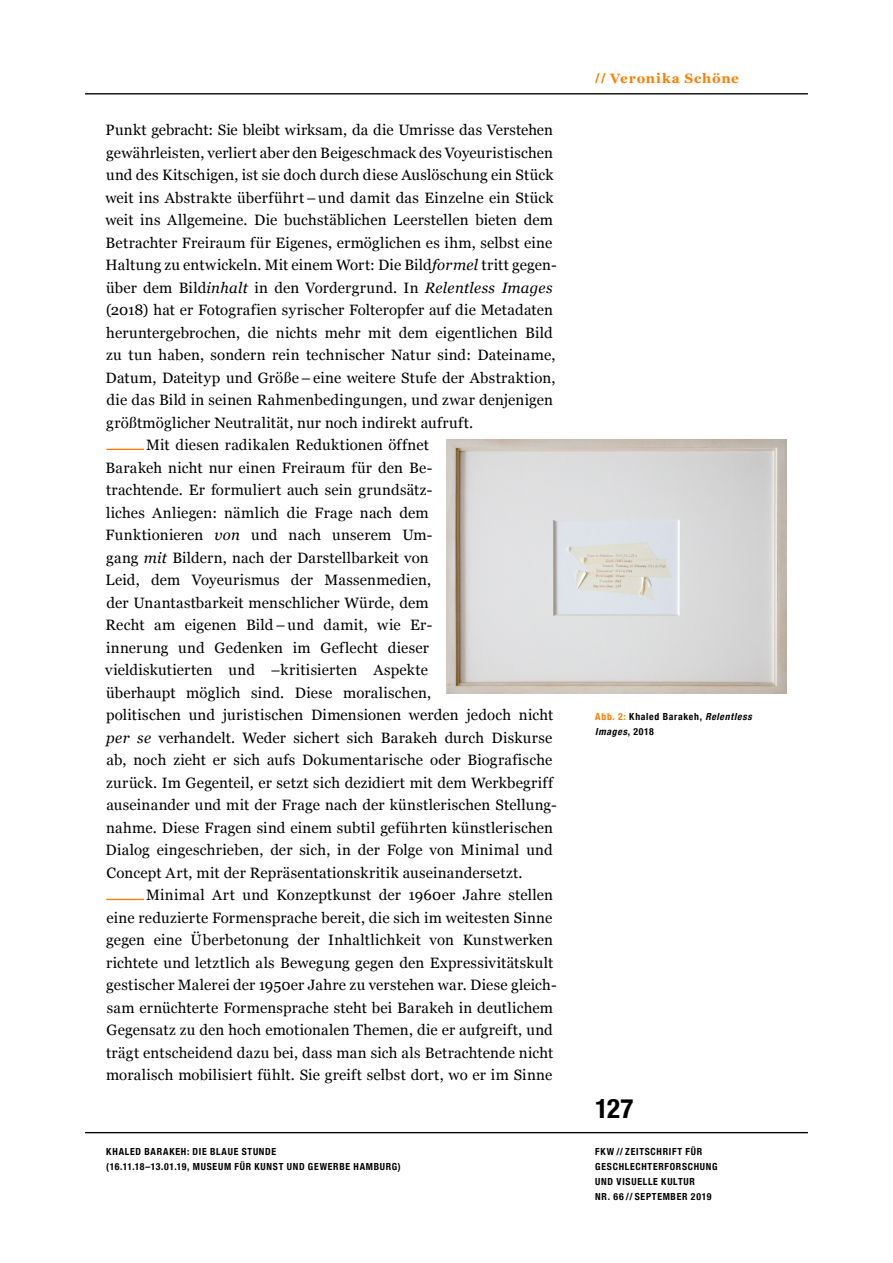
<style>
.page{position:relative;width:893px;height:1263px;background:#fff}
.page>*{position:absolute;margin:0;border:0;box-sizing:border-box;transform-origin:0 0}
.t1{font:700 condensed 27px "Helvetica Neue";color:#000}
.t2{font:15px "Georgia";letter-spacing:.01em;color:#000}
.t3{font:700 13.5px "Georgia";letter-spacing:.06em;color:#ff7d00}
.t4{font:700 condensed 9.75px/15px "Helvetica Neue";letter-spacing:.075em;color:#000}
.s1{font-style:italic}
.s2{font-family:"Helvetica Neue";font-stretch:condensed}
.s3{color:#ff7d00}
</style>
<div class="page">
<hr style="left:85px;top:93px;width:723px;height:1px;background:#000">
<hr style="left:85px;top:1132px;width:723px;height:1px;background:#000">
<hr style="left:106px;top:449px;width:38px;height:1px;background:#ff7d00">
<hr style="left:106px;top:899px;width:38px;height:1px;background:#ff7d00">
<img style="left:446px;top:439px;width:341px;height:254px">
<p class="t2" style="left:106px;top:119px;width:449px">Punkt gebracht: Sie bleibt wirksam, da die Umrisse das Verstehen</p>
<p class="t2" style="left:106px;top:141px;width:448px">gewährleisten, verliert aber den Beigeschmack des Voyeuristischen</p>
<p class="t2" style="left:106px;top:164px;width:449px">und des Kitschigen, ist sie doch durch diese Auslöschung ein Stück</p>
<p class="t2" style="left:105px;top:186px;width:449px">weit ins Abstrakte überführt–und damit das Einzelne ein Stück</p>
<p class="t2" style="left:105px;top:209px;width:449px">weit ins Allgemeine. Die buchstäblichen Leerstellen bieten dem</p>
<p class="t2" style="left:106px;top:231px;width:448px">Betrachter Freiraum für Eigenes, ermöglichen es ihm, selbst eine</p>
<p class="t2" style="left:106px;top:254px;width:453px">Haltung zu entwickeln. Mit einem Wort: Die Bild<span class="s1">formel</span> tritt gegen-</p>
<p class="t2" style="left:106px;top:276px;width:448px">über dem Bild<span class="s1">inhalt</span> in den Vordergrund. In <span class="s1">Relentless Images</span></p>
<p class="t2" style="left:106px;top:299px;width:448px">(2018) hat er Fotografien syrischer Folteropfer auf die Metadaten</p>
<p class="t2" style="left:106px;top:321px;width:448px">heruntergebrochen, die nichts mehr mit dem eigentlichen Bild</p>
<p class="t2" style="left:106px;top:344px;width:451px">zu tun haben, sondern rein technischer Natur sind: Dateiname,</p>
<p class="t2" style="left:106px;top:366px;width:451px">Datum, Dateityp und Größe–eine weitere Stufe der Abstraktion,</p>
<p class="t2" style="left:107px;top:389px;width:448px">die das Bild in seinen Rahmenbedingungen, und zwar denjenigen</p>
<p class="t2" style="left:106px;top:411px;width:368px">größtmöglicher Neutralität, nur noch indirekt aufruft.</p>
<p class="t2" style="left:146px;top:434px;width:284px">Mit diesen radikalen Reduktionen öffnet</p>
<p class="t2" style="left:106px;top:456px;width:328px">Barakeh nicht nur einen Freiraum für den Be-</p>
<p class="t2" style="left:106px;top:479px;width:328px">trachtende. Er formuliert auch sein grundsätz-</p>
<p class="t2" style="left:106px;top:501px;width:324px">liches Anliegen: nämlich die Frage nach dem</p>
<p class="t2" style="left:106px;top:524px;width:328px">Funktionieren <span class="s1">von</span> und nach unserem Um-</p>
<p class="t2" style="left:106px;top:546px;width:324px">gang <span class="s1">mit</span> Bildern, nach der Darstellbarkeit von</p>
<p class="t2" style="left:106px;top:569px;width:327px">Leid, dem Voyeurismus der Massenmedien,</p>
<p class="t2" style="left:107px;top:591px;width:324px">der Unantastbarkeit menschlicher Würde, dem</p>
<p class="t2" style="left:106px;top:614px;width:328px">Recht am eigenen Bild–und damit, wie Er-</p>
<p class="t2" style="left:106px;top:636px;width:324px">innerung und Gedenken im Geflecht dieser</p>
<p class="t2" style="left:105px;top:659px;width:324px">vieldiskutierten und –kritisierten Aspekte</p>
<p class="t2" style="left:106px;top:681px;width:327px">überhaupt möglich sind. Diese moralischen,</p>
<p class="t2" style="left:106px;top:704px;width:449px">politischen und juristischen Dimensionen werden jedoch nicht</p>
<p class="t2" style="left:106px;top:726px;width:448px"><span class="s1">per se</span> verhandelt. Weder sichert sich Barakeh durch Diskurse</p>
<p class="t2" style="left:106px;top:749px;width:447px">ab, noch zieht er sich aufs Dokumentarische oder Biografische</p>
<p class="t2" style="left:106px;top:771px;width:448px">zurück. Im Gegenteil, er setzt sich dezidiert mit dem Werkbegriff</p>
<p class="t2" style="left:106px;top:794px;width:452px">auseinander und mit der Frage nach der künstlerischen Stellung-</p>
<p class="t2" style="left:106px;top:816px;width:448px">nahme. Diese Fragen sind einem subtil geführten künstlerischen</p>
<p class="t2" style="left:106px;top:839px;width:449px">Dialog eingeschrieben, der sich, in der Folge von Minimal und</p>
<p class="t2" style="left:106px;top:861px;width:418px">Concept Art, mit der Repräsentationskritik auseinandersetzt.</p>
<p class="t2" style="left:146px;top:884px;width:408px">Minimal Art und Konzeptkunst der 1960er Jahre stellen</p>
<p class="t2" style="left:107px;top:906px;width:447px">eine reduzierte Formensprache bereit, die sich im weitesten Sinne</p>
<p class="t2" style="left:106px;top:929px;width:448px">gegen eine Überbetonung der Inhaltlichkeit von Kunstwerken</p>
<p class="t2" style="left:106px;top:951px;width:449px">richtete und letztlich als Bewegung gegen den Expressivitätskult</p>
<p class="t2" style="left:106px;top:974px;width:452px">gestischer Malerei der 1950er Jahre zu verstehen war. Diese gleich-</p>
<p class="t2" style="left:107px;top:996px;width:448px">sam ernüchterte Formensprache steht bei Barakeh in deutlichem</p>
<p class="t2" style="left:106px;top:1019px;width:448px">Gegensatz zu den hoch emotionalen Themen, die er aufgreift, und</p>
<p class="t2" style="left:106px;top:1041px;width:449px">trägt entscheidend dazu bei, dass man sich als Betrachtende nicht</p>
<p class="t2" style="left:106px;top:1064px;width:448px">moralisch mobilisiert fühlt. Sie greift selbst dort, wo er im Sinne</p>
<p class="t4" style="left:106px;top:1143px;width:296px">KHALED BARAKEH: DIE BLAUE STUNDE<br>(16.11.18–13.01.19, MUSEUM FÜR KUNST UND GEWERBE HAMBURG)</p>
<p class="t3" style="left:595px;top:68px;width:145px"><span class="s2">//</span> Veronika Schöne</p>
<p class="t4" style="left:595px;top:708px;width:161px"><span class="s3">Abb. 2:</span> Khaled Barakeh, <span class="s1">Relentless<br>Images</span>, 2 0 1 8</p>
<h1 class="t1" style="left:595px;top:1085px;width:40px">127</h1>
<p class="t4" style="left:595px;top:1143px;width:124px">FKW // ZEITSCHRIFT FÜR<br>GESCHLECHTERFORSCHUNG<br>UND VISUELLE KULTUR<br>NR. 66 // SEPTEMBER 2019</p>
</div>
